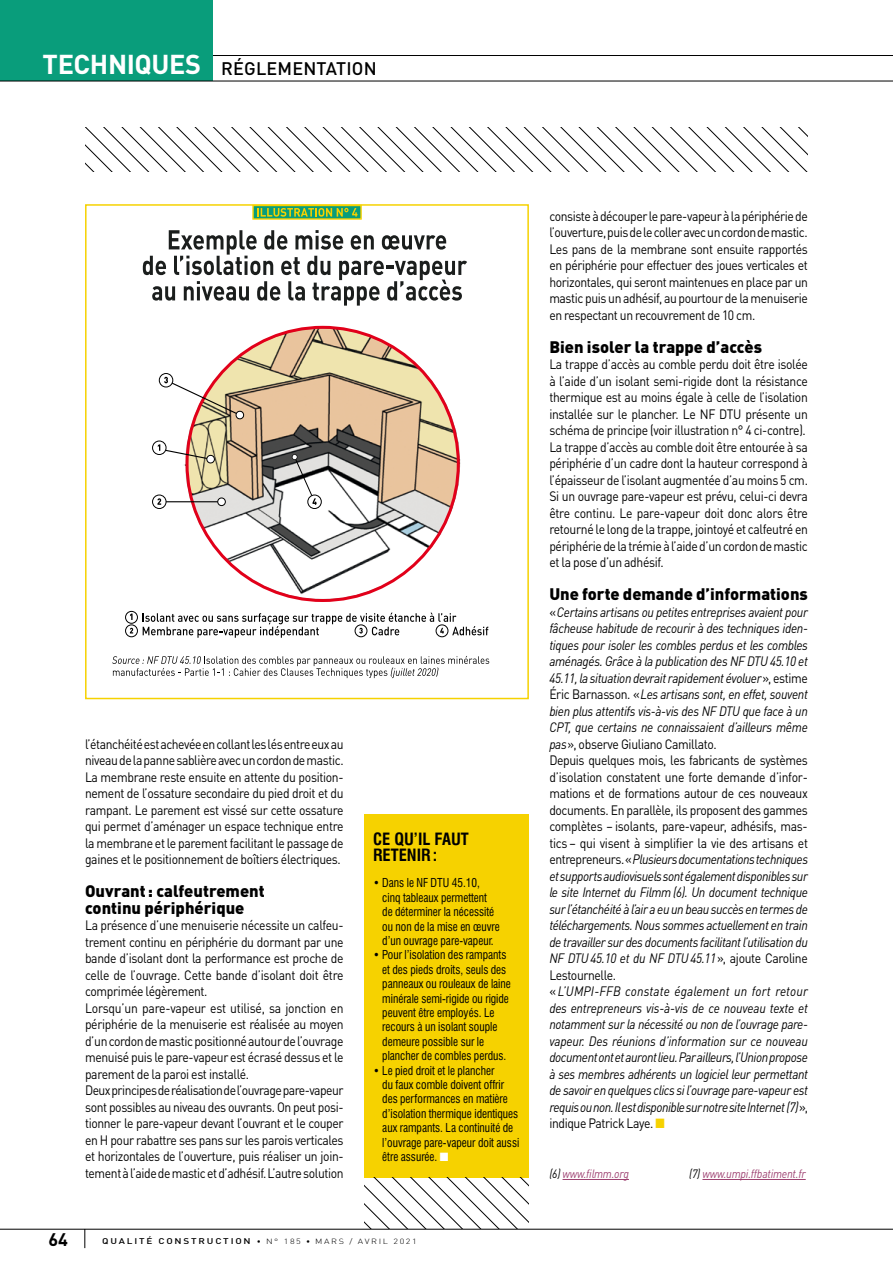
<style>
.page{position:relative;width:893px;height:1263px;background:#fff}
.page>*{position:absolute;margin:0;border:0;box-sizing:border-box;transform-origin:0 0}
.t1{font:500 18px "DINOT";letter-spacing:.01em;color:#000}
.t2{font:700 18px "DINOT";color:#000}
.t3{font:900 16.5px/16.5px "DINOT";color:#000}
.t4{font:700 condensed 16.5px/16.5px "Swiss 721 BT";color:#000}
.t5{font:13.5px/16.5px "DINOT";letter-spacing:-.03em;color:#000;text-align:justify;scale:.9 1}
.t6{font:italic 13.5px/16.5px "DINOT";letter-spacing:-.03em;color:#000;scale:.9 1}
.t7{font:condensed 12px/14.4px "Swiss 721 BT";color:#000;scale:.95 1}
.t8{font:italic 12px "DINOT";letter-spacing:-.02em;color:#9d4070;scale:.9 1}
.t9{font:300 7.5px "DINOT";letter-spacing:.18em;color:#000}
.s1{font-weight:700;font-size:27px;color:#fff}
.s2{color:#fff}
.s3{font-weight:500;font-size:8.25px}
.s4{font-style:normal}
.s5{color:#f6d200}
.s6{color:#000}
</style>
<div class="page">
<svg style="left:85px;top:1230px;width:1px;height:18px"></svg>
<hr style="left:0;top:1229px;width:893px;height:1px;background:#000">
<hr style="left:0;top:55px;width:893px;height:1px;background:#000">
<div style="left:0;top:0;width:213px;height:81px;background:#099d7b"></div>
<hr style="left:0;top:81px;width:893px;height:1px;background:#000">
<img style="left:152px;top:325px;width:309px;height:288px">
<svg style="left:143px;top:230px;width:324px;height:76px"></svg>
<svg style="left:252px;top:205px;width:110px;height:15px"></svg>
<svg style="left:257px;top:208px;width:100px;height:9px"></svg>
<svg style="left:126px;top:625px;width:11px;height:12px"></svg>
<div style="left:125px;top:624px;width:13px;height:13px;border:1px solid #000;border-radius:50%"></div>
<svg style="left:130px;top:628px;width:3px;height:5px"></svg>
<div style="left:125px;top:611px;width:13px;height:13px;border:1px solid #000;border-radius:50%"></div>
<svg style="left:130px;top:613px;width:3px;height:7px"></svg>
<svg style="left:308px;top:495px;width:13px;height:13px"></svg>
<div style="left:307px;top:495px;width:15px;height:14px;border:1px solid #000;border-radius:50%"></div>
<svg style="left:291px;top:454px;width:26px;height:51px"></svg>
<svg style="left:112px;top:656px;width:377px;height:22px"></svg>
<svg style="left:153px;top:441px;width:13px;height:13px"></svg>
<div style="left:152px;top:441px;width:14px;height:14px;border:1px solid #000;border-radius:50%"></div>
<svg style="left:152px;top:444px;width:63px;height:20px"></svg>
<svg style="left:159px;top:373px;width:14px;height:14px"></svg>
<div style="left:159px;top:373px;width:14px;height:14px;border:1px solid #000;border-radius:50%"></div>
<svg style="left:164px;top:377px;width:81px;height:43px"></svg>
<hr style="left:153px;top:501px;width:69px;height:1px;background:#000">
<svg style="left:217px;top:497px;width:9px;height:9px"></svg>
<svg style="left:153px;top:495px;width:13px;height:13px"></svg>
<div style="left:152px;top:495px;width:14px;height:14px;border:1px solid #000;border-radius:50%"></div>
<svg style="left:157px;top:498px;width:4px;height:7px"></svg>
<svg style="left:143px;top:613px;width:345px;height:25px"></svg>
<div style="left:85px;top:204px;width:444px;height:495px;border:2px solid #f6d200"></div>
<hr style="left:562px;top:1179px;width:67px;height:1px;background:#9d4070">
<hr style="left:702px;top:1179px;width:104px;height:1px;background:#9d4070">
<div style="left:364px;top:815px;width:165px;height:363px;background:#f6d200"></div>
<svg style="left:364px;top:1178px;width:165px;height:51px"></svg>
<svg style="left:85px;top:128px;width:723px;height:43px"></svg>
<h1 class="t1" style="left:43px;top:57px;width:336px"><span class="s1">TECHNIQUES</span> RÉGLEMENTATION</h1>
<p class="t5" style="left:85px;top:735px;width:289px">l’étanchéité est achevée en collant les lés entre eux au niveau de la panne sablière avec un cordon de mastic.<br>La membrane reste ensuite en attente du position&shy;nement de l’ossature secondaire du pied droit et du rampant. Le parement est vissé sur cette ossature qui permet d’aménager un espace technique entre la membrane et le parement facilitant le passage de gaines et le positionnement de boîtiers électriques.</p>
<p class="t3" style="left:85px;top:882px;width:181px">Ouvrant: calfeutrement continu périphérique</p>
<p class="t5" style="left:85px;top:917px;width:289px;text-align:left">La présence d’une menuiserie nécessite un calfeu&shy;trement continu en périphérie du dormant par une bande d’isolant dont la performance est proche de celle de l’ouvrage. Cette bande d’isolant doit être comprimée légèrement.<br>Lorsqu’un pare-vapeur est utilisé, sa jonction en périphérie de la menuiserie est réalisée au moyen d’un cordon de mastic positionné autour de l’ouvrage menuisé puis le pare-vapeur est écrasé dessus et le parement de la paroi est installé.<br>Deux principes de réalisation de l’ouvrage pare-vapeur sont possibles au niveau des ouvrants. On peut posi&shy;tionner le pare-vapeur devant l’ouvrant et le couper en H pour rabattre ses pans sur les parois verticales et horizontales de l’ouverture, puis réaliser un join&shy;tement à l’aide de mastic et d’adhésif. L’autre solution</p>
<p class="t4" style="left:373px;top:830px;width:97px">CE QU’IL FAUT<br>RETENIR:</p>
<p class="t7" style="left:382px;top:876px;width:125px;text-indent:-9px">• Dans le NF DTU 45.10, cinq tableaux permettent de déterminer la nécessité ou non de la mise en œuvre d’un ouvrage pare-vapeur.</p>
<p class="t7" style="left:382px;top:948px;width:137px;text-indent:-9px">• Pour l’isolation des rampants et des pieds droits, seuls des panneaux ou rouleaux de laine minérale semi-rigide ou rigide peuvent être employés. Le recours à un isolant souple demeure possible sur le plancher de combles perdus.</p>
<p class="t7" style="left:382px;top:1063px;width:146px;text-indent:-9px">• Le pied droit et le plancher<br>du faux comble doivent offrir des performances en matière d’isolation thermique identiques aux rampants. La continuité de l’ouvrage pare-vapeur doit aussi être assurée. <span class="s2">■</span></p>
<h1 class="t2" style="left:48px;top:1227px;width:21px">64</h1>
<p class="t9" style="left:102px;top:1237px;width:316px"><span class="s3">QUALITÉ CONSTRUCTION</span> • N° 185 • MARS / AVRIL 2021</p>
<p class="t5" style="left:549px;top:207px;width:289px">consiste à découper le pare-vapeur à la périphérie de l’ouverture, puis de le coller avec un cordon de mastic.<br>Les pans de la membrane sont ensuite rapportés en périphérie pour effectuer des joues verticales et horizontales, qui seront maintenues en place par un mastic puis un adhésif, au pourtour de la menuiserie en respectant un recouvrement de 10 cm.</p>
<p class="t3" style="left:549px;top:338px;width:214px">Bien isoler la trappe d’accès</p>
<p class="t5" style="left:549px;top:356px;width:289px;text-align:left">La trappe d’accès au comble perdu doit être isolée à l’aide d’un isolant semi-rigide dont la résistance thermique est au moins égale à celle de l’isolation installée sur le plancher. Le NF DTU présente un schéma de principe (voir illustration n° 4 ci-contre).<br>La trappe d’accès au comble doit être entourée à sa périphérie d’un cadre dont la hauteur correspond à l’épaisseur de l’isolant augmentée d’au moins 5 cm.<br>Si un ouvrage pare-vapeur est prévu, celui-ci devra être continu. Le pare-vapeur doit donc alors être retourné le long de la trappe, jointoyé et calfeutré en périphérie de la trémie à l’aide d’un cordon de mastic et la pose d’un adhésif.</p>
<p class="t3" style="left:549px;top:585px;width:260px">Une forte demande d’informations</p>
<p class="t6" style="left:549px;top:603px;width:289px"><span class="s4">«</span>Certains artisans ou petites entreprises avaient pour fâcheuse habitude de recourir à des techniques iden&shy;tiques pour isoler les combles perdus et les combles aménagés. Grâce à la publication des NF DTU 45.10 et 45.11, la situation devrait rapidement évoluer<span class="s4">», estime Éric Barnasson. «</span>Les artisans sont, en effet, souvent bien plus attentifs vis-à-vis des NF DTU que face à un CPT, que certains ne connaissaient d’ailleurs même pas<span class="s4">», observe Giuliano Camillato.<br>Depuis quelques mois, les fabricants de systèmes d’isolation constatent une forte demande d’infor&shy;mations et de formations autour de ces nouveaux documents. En parallèle, ils proposent des gammes complètes – isolants, pare-vapeur, adhésifs, mas&shy;tics – qui visent à simplifier la vie des artisans et entrepreneurs. «</span>Plusieurs documentations techniques et supports audiovisuels sont également disponibles sur le site Internet du Filmm (6). Un document technique sur l’étanchéité à l’air a eu un beau succès en termes de téléchargements. Nous sommes actuellement en train de travailler sur des documents facilitant l’utilisation du NF DTU 45.10 et du NF DTU 45.11<span class="s4">», ajoute Caroline Lestournelle.<br>«</span> L’UMPI-FFB constate également un fort retour des entrepreneurs vis-à-vis de ce nouveau texte et notamment sur la nécessité ou non de l’ouvrage pare&shy;vapeur. Des réunions d’information sur ce nouveau document ont et auront lieu. Par ailleurs, l’Union propose à ses membres adhérents un logiciel leur permettant de savoir en quelques clics si l’ouvrage pare-vapeur est requis ou non. Il est disponible sur notre site Internet (7)<span class="s4">», indique Patrick Laye.</span> <span class="s5">■</span></p>
<p class="t8" style="left:549px;top:1166px;width:90px"><span class="s6">(6)</span> www.filmm.org</p>
<p class="t8" style="left:689px;top:1166px;width:131px"><span class="s6">(7)</span> www.umpi.ffbatiment.fr</p>
</div>
